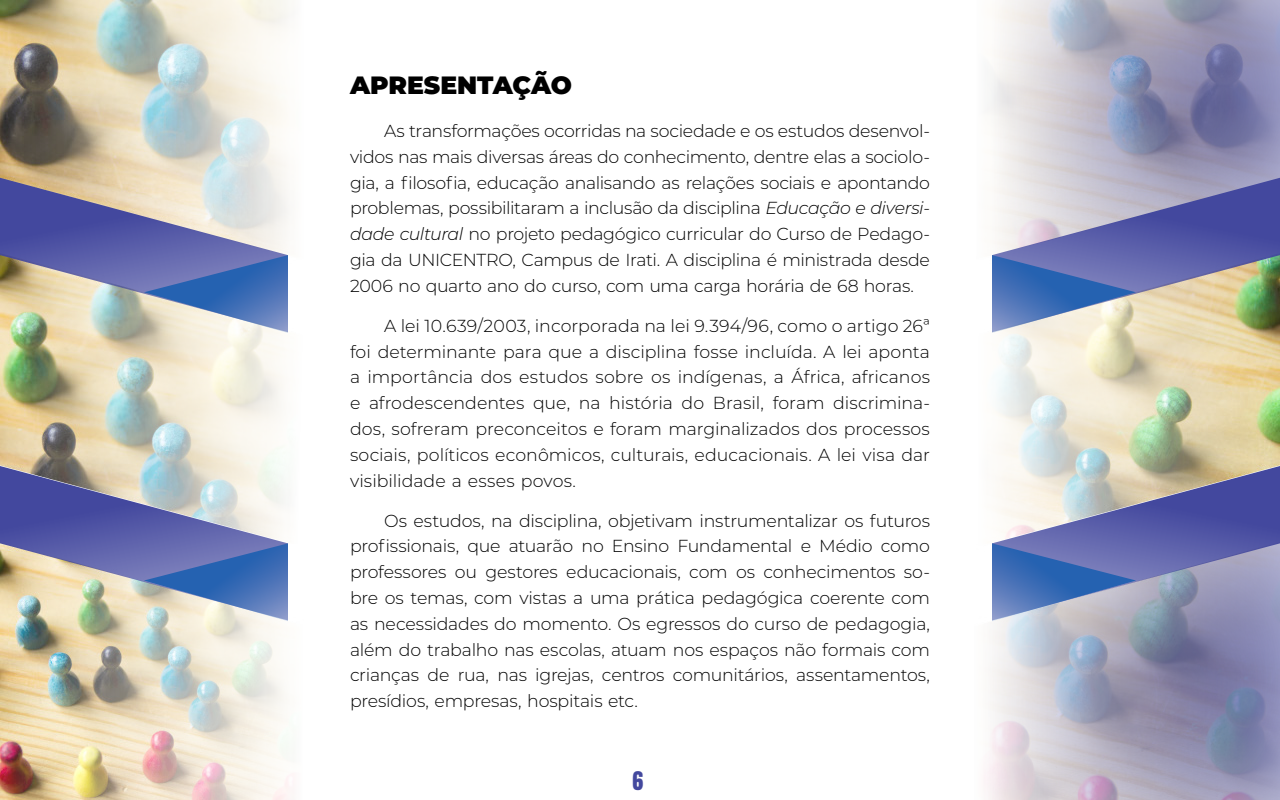
<style>
.page{position:relative;width:1280px;height:800px;background:#fff}
.page>*{position:absolute;margin:0;border:0;box-sizing:border-box;transform-origin:0 0}
.t1{font:900 25px "Montserrat";color:#000}
.t2{font:21.8px "Anton";color:#43489e}
.t3{font:300 17.4px/25.8px "Montserrat";letter-spacing:-.01em;color:#000;text-align:justify}
.s1{font-style:italic}
</style>
<div class="page">
<img style="left:0;top:0;width:1280px;height:800px">
<div style="left:967px;top:0;width:313px;height:261px;background:#fff;opacity:.75"></div>
<div style="left:965px;top:535px;width:315px;height:265px;background:#fff;opacity:.75"></div>
<svg style="left:0;top:178px;width:288px;height:154px;background:#a19fb2"></svg>
<svg style="left:144px;top:255px;width:144px;height:78px;background:#768ebd"></svg>
<img style="left:0;top:466px;width:288px;height:154px">
<svg style="left:144px;top:543px;width:144px;height:78px;background:#738cbb"></svg>
<svg style="left:992px;top:178px;width:288px;height:154px;background:#9a9ab2"></svg>
<svg style="left:992px;top:255px;width:144px;height:78px;background:#778ebd"></svg>
<svg style="left:992px;top:466px;width:288px;height:154px;background:#9394b7"></svg>
<svg style="left:992px;top:543px;width:144px;height:78px;background:#6b84bb"></svg>
<h1 class="t1" style="left:350px;top:67px;width:224px">APRESENTAÇÃO</h1>
<p class="t3" style="left:350px;top:117px;width:582px;text-indent:34px">As transformações ocorridas na sociedade e os estudos desenvol&shy;vidos nas mais diversas áreas do conhecimento, dentre elas a sociolo&shy;gia, a filosofia, educação analisando as relações sociais e apontando problemas, possibilitaram a inclusão da disciplina <span class="s1">Educação e diversi&shy;dade cultural</span> no projeto pedagógico curricular do Curso de Pedago&shy;gia da UNICENTRO, Campus de Irati. A disciplina é ministrada desde 2006 no quarto ano do curso, com uma carga horária de 68 horas.</p>
<p class="t3" style="left:350px;top:312px;width:582px;text-indent:34px">A lei 10.639/2003, incorporada na lei 9.394/96, como o artigo 26ª foi determinante para que a disciplina fosse incluída. A lei aponta a importância dos estudos sobre os indígenas, a África, africanos e afrodescendentes que, na história do Brasil, foram discrimina&shy;dos, sofreram preconceitos e foram marginalizados dos processos sociais, políticos econômicos, culturais, educacionais. A lei visa dar visibilidade a esses povos.</p>
<p class="t3" style="left:350px;top:507px;width:582px;text-indent:34px">Os estudos, na disciplina, objetivam instrumentalizar os futuros profissionais, que atuarão no Ensino Fundamental e Médio como professores ou gestores educacionais, com os conhecimentos so&shy;bre os temas, com vistas a uma prática pedagógica coerente com as necessidades do momento. Os egressos do curso de pedagogia, além do trabalho nas escolas, atuam nos espaços não formais com crianças de rua, nas igrejas, centros comunitários, assentamentos, presídios, empresas, hospitais etc.</p>
<p class="t2" style="left:632px;top:770px;width:12px">6</p>
</div>
